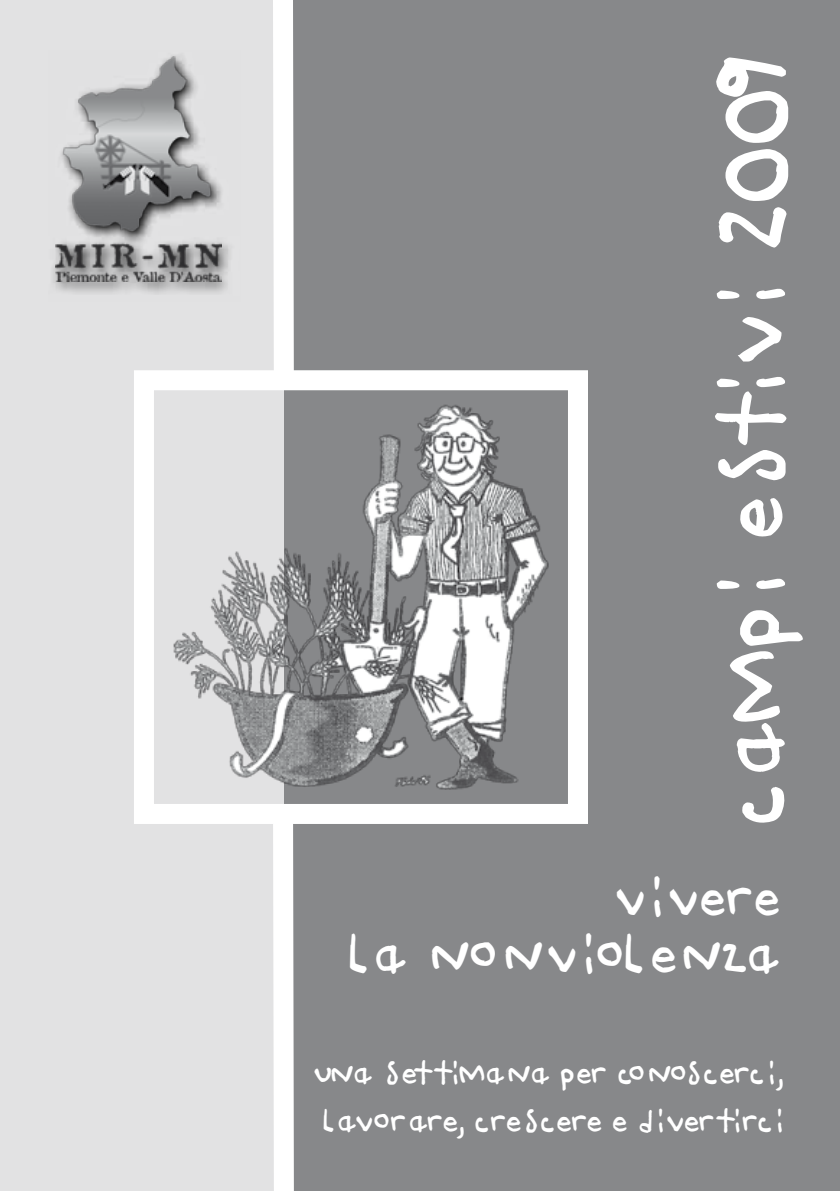
<style>
.page{position:relative;width:840px;height:1191px;background:#fff}
.page>*{position:absolute;margin:0;border:0;box-sizing:border-box;transform-origin:0 0}
.t1{font:80px "sonomaleducata";letter-spacing:-.11em;color:#fff}
.t2{font:48px/57.6px "sonomaleducata";letter-spacing:-.145em;color:#fff;text-align:right}
.t3{font:28px/48px "sonomaleducata";letter-spacing:-.165em;color:#fff;text-align:center}
</style>
<div class="page">
<div style="left:283px;top:0;width:556px;height:1191px;background:#87888a"></div>
<div style="left:0;top:0;width:283px;height:1191px;background:#e2e2e3"></div>
<div style="left:134px;top:370px;width:453px;height:454px;border:20px solid #fff"></div>
<svg style="left:263px;top:0;width:41px;height:384px"></svg>
<svg style="left:263px;top:809px;width:41px;height:382px"></svg>
<img style="left:147px;top:384px;width:426px;height:425px">
<svg style="left:53px;top:192px;width:176px;height:102px"></svg>
<img style="left:55px;top:56px;width:166px;height:225px">
<h1 class="t1" style="left:711px;top:829px;width:782px;rotate:-90deg">campi estivi 2009</h1>
<h2 class="t2" style="left:345px;top:871px;width:439px">vivere<br>la nonviolenza</h2>
<p class="t3" style="left:310px;top:1051px;width:476px">una settimana per conoscerci, lavorare, crescere e divertirci</p>
</div>
